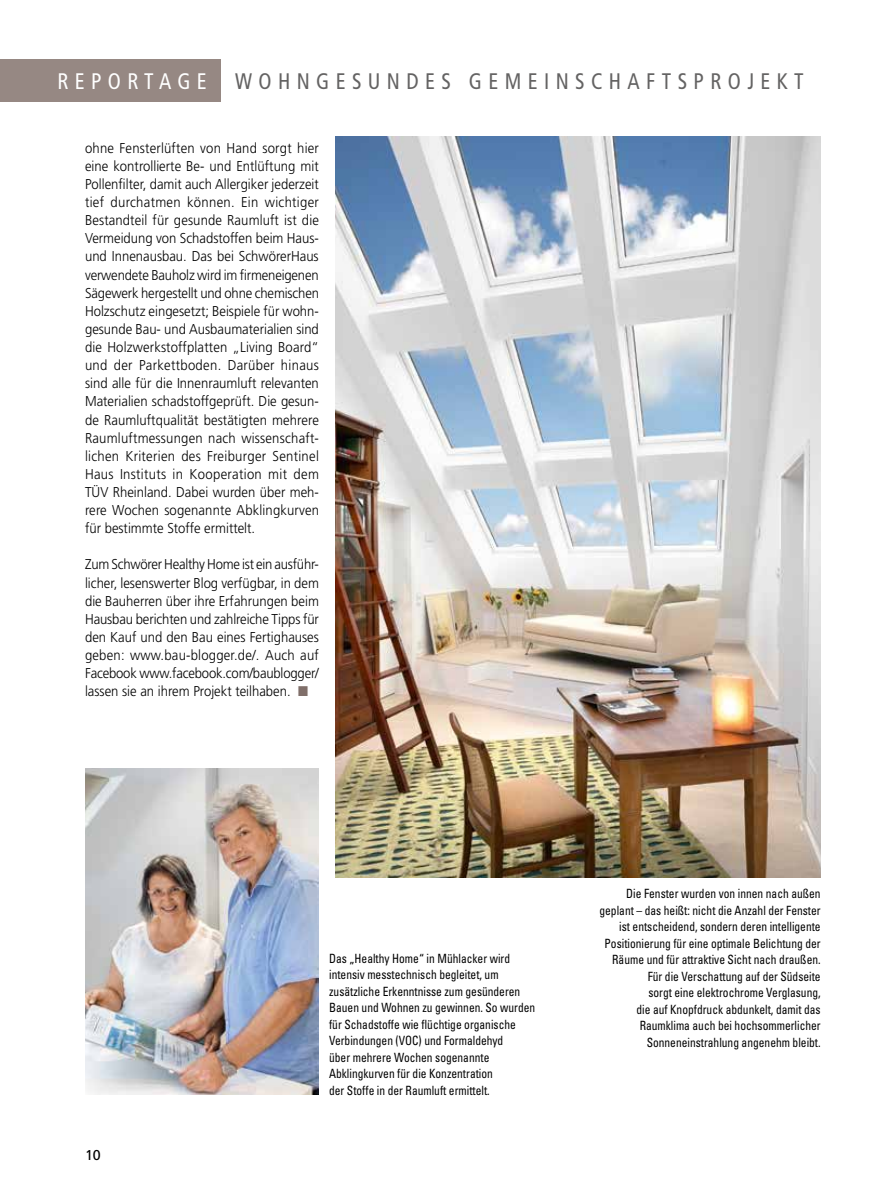
<style>
.page{position:relative;width:893px;height:1191px;background:#fff}
.page>*{position:absolute;margin:0;border:0;box-sizing:border-box;transform-origin:0 0}
.t1{font:condensed 22.5px "Frutiger";letter-spacing:.3em;color:#646363;scale:.95 1}
.t2{font:condensed 22.5px "Frutiger";letter-spacing:.3em;color:#fff;scale:.95 1}
.t3{font:300 14.25px/18.1px "Frutiger";color:#000;text-align:justify;scale:.92 1}
.t4{font:14.25px "Frutiger";color:#000}
.t5{font:condensed 12.75px/16.5px "Univers";color:#000;text-align:right;scale:.9 1}
.s1{color:#806f6a}
</style>
<div class="page">
<img style="left:336px;top:136px;width:485px;height:741px">
<img style="left:85px;top:769px;width:234px;height:326px">
<div style="left:0;top:60px;width:221px;height:42px;background:#968883"></div>
<h1 class="t2" style="left:57px;top:68px;width:159px">REPORTAGE</h1>
<h1 class="t1" style="left:235px;top:68px;width:600px">WOHNGESUNDES GEMEINSCHAFTSPROJEKT</h1>
<p class="t3" style="left:85px;top:139px;width:256px">ohne Fensterlüften von Hand sorgt hier eine kontrollierte Be- und Entlüftung mit Pollenfilter, damit auch Allergiker jederzeit tief durchatmen können. Ein wichtiger Bestandteil für gesunde Raumluft ist die Vermeidung von Schadstoffen beim Haus&shy;und Innenausbau. Das bei SchwörerHaus verwendete Bauholz wird im firmeneigenen Sägewerk hergestellt und ohne chemischen Holzschutz eingesetzt; Beispiele für wohn&shy;gesunde Bau- und Ausbaumaterialien sind die Holzwerkstoffplatten „Living Board“ und der Parkettboden. Darüber hinaus sind alle für die Innenraumluft relevanten Materialien schadstoffgeprüft. Die gesun&shy;de Raumluftqualität bestätigten mehrere Raumluftmessungen nach wissenschaft&shy;lichen Kriterien des Freiburger Sentinel Haus Instituts in Kooperation mit dem TÜV Rheinland. Dabei wurden über meh&shy;rere Wochen sogenannte Abklingkurven für bestimmte Stoffe ermittelt.</p>
<p class="t3" style="left:85px;top:555px;width:256px">Zum Schwörer Healthy Home ist ein ausführ&shy;licher, lesenswerter Blog verfügbar, in dem die Bauherren über ihre Erfahrungen beim Hausbau berichten und zahlreiche Tipps für den Kauf und den Bau eines Fertighauses geben: www.bau-blogger.de/. Auch auf Facebook www.facebook.com/baublogger/ lassen sie an ihrem Projekt teilhaben. <span class="s1">■</span></p>
<p class="t4" style="left:85px;top:1146px;width:17px">10</p>
<p class="t5" style="left:329px;top:949px;width:231px;text-align:left">Das „Healthy Home“ in Mühlacker wird intensiv messtechnisch begleitet, um zusätzliche Erkenntnisse zum gesünderen Bauen und Wohnen zu gewinnen. So wurden für Schadstoffe wie flüchtige organische Verbindungen (VOC) und Formaldehyd<br>über mehrere Wochen sogenannte Abklingkurven für die Konzentration<br>der Stoffe in der Raumluft ermittelt.</p>
<p class="t5" style="left:599px;top:885px;width:247px">Die Fenster wurden von innen nach außen geplant – das heißt: nicht die Anzahl der Fenster ist entscheidend, sondern deren intelligente Positionierung für eine optimale Belichtung der Räume und für attraktive Sicht nach draußen.<br>Für die Verschattung auf der Südseite<br>sorgt eine elektrochrome Verglasung,<br>die auf Knopfdruck abdunkelt, damit das Raumklima auch bei hochsommerlicher Sonneneinstrahlung angenehm bleibt.</p>
</div>
